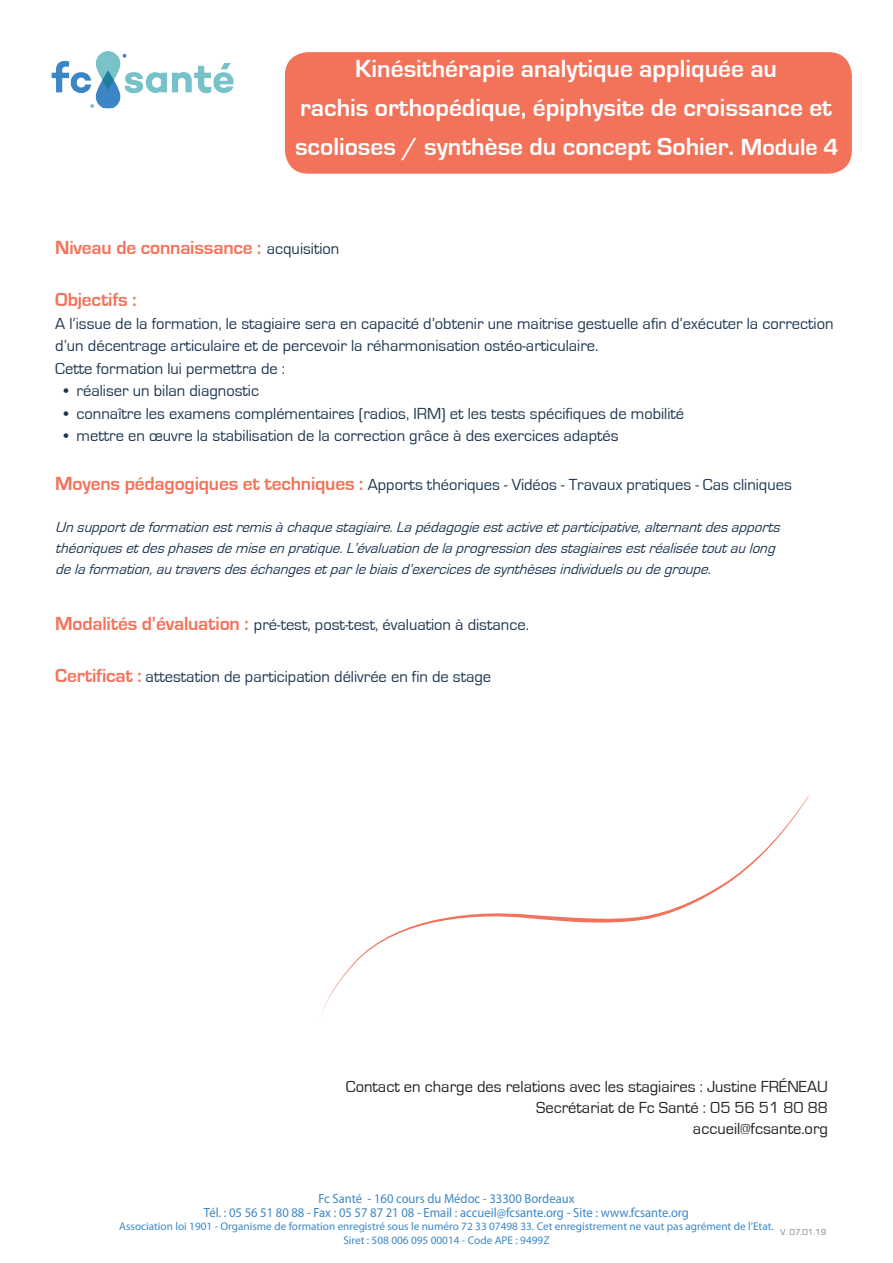
<style>
.page{position:relative;width:893px;height:1263px;background:#fff}
.page>*{position:absolute;margin:0;border:0;box-sizing:border-box;transform-origin:0 0}
.t1{font:700 25.5px/39px "Eurostile";color:#fff;text-align:center}
.t2{font:700 19.5px "Eurostile";letter-spacing:-.01em;color:#f3725a}
.t3{font:16.5px/22.5px "Eurostile";color:#1d3651}
.t4{font:16.5px/21px "Eurostile";color:#231f20;text-align:right}
.t5{font:italic 15px/21px "Eurostile";color:#1d3651}
.t6{font:13.35px/13.5px "Myriad Pro";color:#3c87c7;text-align:center;scale:.95 1}
.t7{font:11.25px/13.5px "Myriad Pro";color:#3c87c7;text-align:center}
.t8{font:9px "Eurostile";color:#808285}
.s1{font-size:27px}
.s2{font-size:24px}
.s3{font-weight:400;font-size:16.5px;color:#1d3651}
.s4{font-weight:700;font-size:19.5px;color:#f3725a}
</style>
<div class="page">
<img style="left:52px;top:51px;width:182px;height:57px">
<div style="left:285px;top:52px;width:567px;height:122px;background:#f3725a;border-radius:23px"></div>
<svg style="left:321px;top:796px;width:488px;height:219px"></svg>
<h1 class="t1" style="left:295px;top:49px;width:545px">Kinésithérapie analytique appliquée au<br>rachis orthopédique, épiphysite de croissance et scolioses / synthèse du concept Sohier<span class="s1">.</span> <span class="s2">Module 4</span></h1>
<p class="t2" style="left:55px;top:237px;width:286px">Niveau de connaissance : <span class="s3">acquisition</span></p>
<p class="t2" style="left:55px;top:289px;width:83px">Objectifs :</p>
<p class="t3" style="left:55px;top:312px;width:780px">A l’issue de la formation, le stagiaire sera en capacité d’obtenir une maitrise gestuelle afin d’exécuter la correction d’un décentrage articulaire et de percevoir la réharmonisation ostéo-articulaire.<br>Cette formation lui permettra de :</p>
<p class="t3" style="left:64px;top:380px;width:197px">• réaliser un bilan diagnostic</p>
<p class="t3" style="left:64px;top:402px;width:622px">• connaître les examens complémentaires (radios, IRM) et les tests spécifiques de mobilité</p>
<p class="t3" style="left:64px;top:425px;width:556px">• mettre en œuvre la stabilisation de la correction grâce à des exercices adaptés</p>
<p class="t3" style="left:55px;top:474px;width:738px"><span class="s4">Moyens pédagogiques et techniques :</span> Apports théoriques - Vidéos - Travaux pratiques - Cas cliniques</p>
<p class="t5" style="left:55px;top:517px;width:730px">Unsupportdeformationestremisàchaquestagiaire.Lapédagogieestactiveetparticipative,alternantdesapports théoriquesetdesphasesdemiseenpratique.L’évaluationdelaprogressiondesstagiairesestréaliséetoutaulong delaformation,autraversdeséchangesetparlebiaisd’exercicesdesynthèsesindividuelsoudegroupe.</p>
<p class="t3" style="left:55px;top:613px;width:475px"><span class="s4">Modalités d’évaluation :</span> pré-test, post-test, évaluation à distance.</p>
<p class="t3" style="left:55px;top:665px;width:437px"><span class="s4">Certificat :</span> attestation de participation délivrée en fin de stage</p>
<p class="t4" style="left:346px;top:1076px;width:484px">Contact en charge des relations avec les stagiaires : Justine FRéNEAU<br>Secrétariat de Fc Santé : 05 56 51 80 88<br>accueil@fcsante.org</p>
<p class="t6" style="left:204px;top:1191px;width:512px">Fc Santé - 160 cours du Médoc - 33300 Bordeaux<br>Tél. : 05 56 51 80 88 - Fax : 05 57 87 21 08 - Email : accueil@fcsante.org - Site : www.fcsante.org</p>
<p class="t7" style="left:119px;top:1219px;width:656px">Association loi 1901 - Organisme de formation enregistré sous le numéro 72 33 07498 33. Cet enregistrement ne vaut pas agrément de l’Etat.<br>Siret : 508 006 095 00014 - Code APE : 9499Z</p>
<p class="t8" style="left:780px;top:1227px;width:47px">V. 07.01.19</p>
</div>
